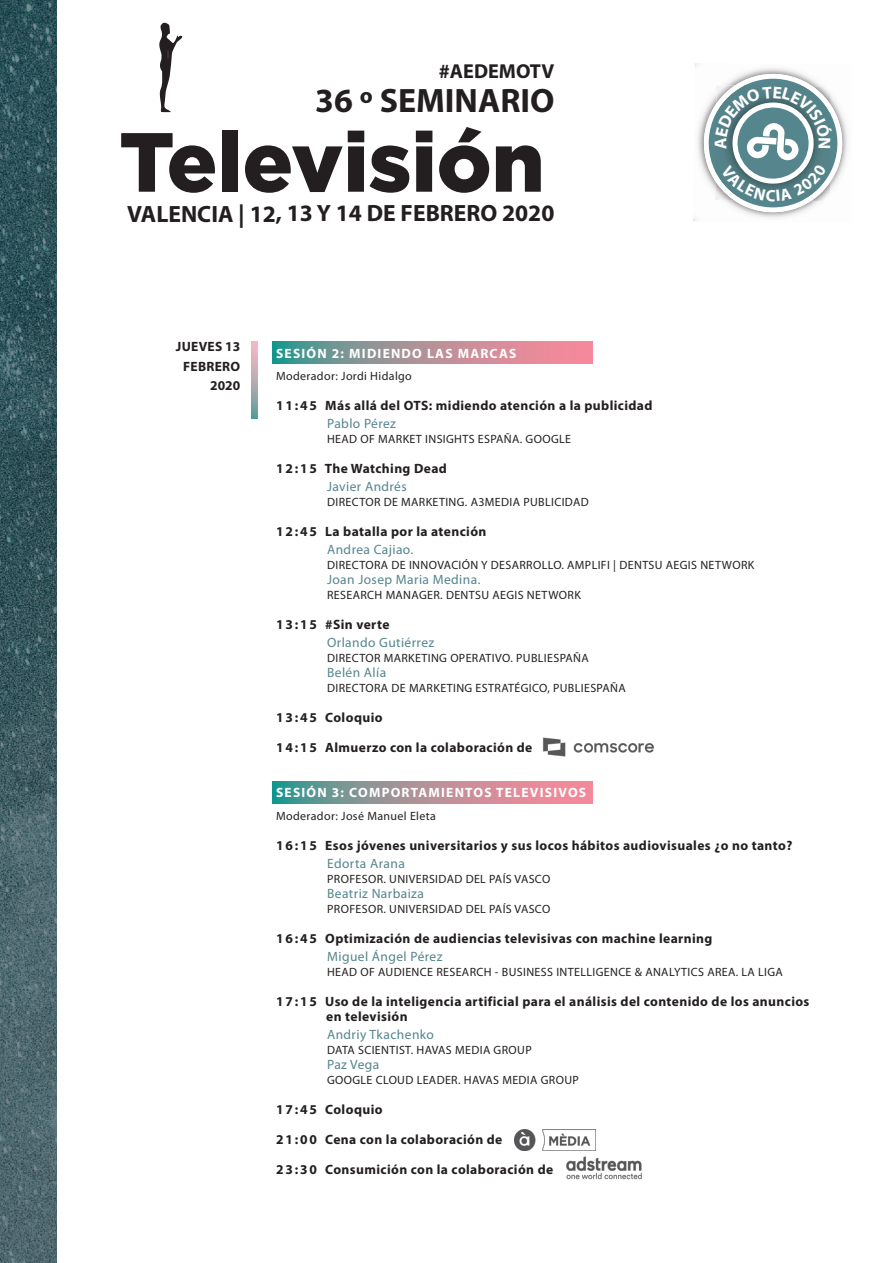
<style>
.page{position:relative;width:893px;height:1263px;background:#fff}
.page>*{position:absolute;margin:0;border:0;box-sizing:border-box;transform-origin:0 0}
.t1{font:900 83.7px "Gotham";color:#231f20}
.t2{font:700 33.9px "Myriad Pro";color:#231f20}
.t3{font:700 23.55px "Myriad Pro";letter-spacing:-.005em;color:#231f20}
.t4{font:700 20.25px "Myriad Pro";color:#231f20}
.t5{font:700 13.5px/19.5px "Myriad Pro";letter-spacing:.03em;color:#231f20;text-align:right}
.t6{font:13.5px "Myriad Pro";letter-spacing:.03em;color:#54858e}
.t7{font:700 13.5px "Myriad Pro";letter-spacing:.09em;color:#fff}
.t8{font:12px "Myriad Pro";letter-spacing:.03em;color:#231f20}
</style>
<div class="page">
<svg style="left:273px;top:341px;width:319px;height:23px;background:#a99097"></svg>
<svg style="left:252px;top:341px;width:6px;height:77px"></svg>
<svg style="left:273px;top:781px;width:319px;height:23px;background:#a99097"></svg>
<img style="left:0;top:0;width:56px;height:1263px">
<svg style="left:159px;top:23px;width:23px;height:89px"></svg>
<img style="left:693px;top:115px;width:10px;height:106px">
<img style="left:843px;top:117px;width:5px;height:51px">
<img style="left:543px;top:737px;width:111px;height:20px">
<img style="left:514px;top:1129px;width:81px;height:21px">
<img style="left:566px;top:1156px;width:76px;height:24px">
<svg style="left:703px;top:74px;width:140px;height:138px"></svg>
<h3 class="t4" style="left:439px;top:58px;width:117px">#AEDEMOTV</h3>
<h2 class="t2" style="left:315px;top:79px;width:241px">36 º SEMINARIO</h2>
<h1 class="t1" style="left:119px;top:114px;width:427px">Televisión</h1>
<h3 class="t3" style="left:127px;top:198px;width:429px">VALENCIA | 12, 13 Y 14 DE FEBRERO 2020</h3>
<p class="t5" style="left:176px;top:336px;width:66px">JUEVES 13<br>FEBRERO<br>2020</p>
<p class="t7" style="left:276px;top:344px;width:242px">SESIÓN 2: MIDIENDO LAS MARCAS</p>
<p class="t8" style="left:276px;top:369px;width:137px">Moderador: Jordi Hidalgo</p>
<p class="t5" style="left:276px;top:395px;width:378px">11:45 Más allá del OTS: midiendo atención a la publicidad</p>
<p class="t6" style="left:327px;top:415px;width:70px">Pablo Pérez</p>
<p class="t8" style="left:327px;top:432px;width:245px">HEAD OF MARKET INSIGHTS ESPAÑA. GOOGLE</p>
<p class="t5" style="left:276px;top:458px;width:172px">1 2: 15 The Watching Dead</p>
<p class="t6" style="left:327px;top:478px;width:81px">Javier Andrés</p>
<p class="t8" style="left:327px;top:495px;width:263px">DIRECTOR DE MARKETING. A3MEDIA PUBLICIDAD</p>
<p class="t5" style="left:276px;top:521px;width:212px">1 2: 45 La batalla por la atención</p>
<p class="t6" style="left:327px;top:541px;width:88px">Andrea Cajiao.</p>
<p class="t8" style="left:327px;top:558px;width:429px">DIRECTORA DE INNOVACIÓN Y DESARROLLO. AMPLIFI | DENTSU AEGIS NETWORK</p>
<p class="t6" style="left:327px;top:571px;width:155px">Joan Josep Maria Medina.</p>
<p class="t8" style="left:327px;top:588px;width:255px">RESEARCH MANAGER. DENTSU AEGIS NETWORK</p>
<p class="t5" style="left:276px;top:614px;width:115px">13:15 #Sin verte</p>
<p class="t6" style="left:327px;top:634px;width:109px">Orlando Gutiérrez</p>
<p class="t8" style="left:327px;top:651px;width:263px">DIRECTOR MARKETING OPERATIVO. PUBLIESPAÑA</p>
<p class="t6" style="left:327px;top:664px;width:61px">Belén Alía</p>
<p class="t8" style="left:327px;top:681px;width:300px">DIRECTORA DE MARKETING ESTRATÉGICO, PUBLIESPAÑA</p>
<p class="t5" style="left:276px;top:707px;width:108px">13:45 Coloquio</p>
<p class="t5" style="left:276px;top:737px;width:258px">1 4 : 1 5 Almuerzo con la colaboración de</p>
<p class="t7" style="left:276px;top:784px;width:312px">SESIÓN 3: COMPORTAMIENTOS TELEVISIVOS</p>
<p class="t8" style="left:276px;top:808px;width:161px">Moderador: José Manuel Eleta</p>
<p class="t5" style="left:276px;top:835px;width:518px">1 6: 1 5 Esos jóvenes universitarios y sus locos hábitos audiovisuales ¿o no tanto?</p>
<p class="t6" style="left:327px;top:855px;width:79px">Edorta Arana</p>
<p class="t8" style="left:327px;top:871px;width:225px">PROFESOR. UNIVERSIDAD DEL PAÍS VASCO</p>
<p class="t6" style="left:327px;top:885px;width:98px">Beatriz Narbaiza</p>
<p class="t8" style="left:327px;top:901px;width:225px">PROFESOR. UNIVERSIDAD DEL PAÍS VASCO</p>
<p class="t5" style="left:276px;top:928px;width:438px">1 6: 45 Optimización de audiencias televisivas con machine learning</p>
<p class="t6" style="left:327px;top:948px;width:117px">Miguel Ángel Pérez</p>
<p class="t8" style="left:327px;top:964px;width:457px">HEAD OF AUDIENCE RESEARCH - BUSINESS INTELLIGENCE &amp; ANALYTICS AREA. LA LIGA</p>
<p class="t5" style="left:326px;top:993px;width:485px;line-height:15px;text-align:left;text-indent:-50px">1 7 : 1 5 Uso de la inteligencia artificial para el análisis del contenido de los anuncios en televisión</p>
<p class="t6" style="left:327px;top:1026px;width:108px">Andriy Tkachenko</p>
<p class="t8" style="left:327px;top:1042px;width:206px">DATA SCIENTIST. HAVAS MEDIA GROUP</p>
<p class="t6" style="left:327px;top:1056px;width:54px">Paz Vega</p>
<p class="t8" style="left:327px;top:1072px;width:253px">GOOGLE CLOUD LEADER. HAVAS MEDIA GROUP</p>
<p class="t5" style="left:276px;top:1099px;width:108px">17:45 Coloquio</p>
<p class="t5" style="left:276px;top:1129px;width:228px">2 1 : 0 0 Cena con la colaboración de</p>
<p class="t5" style="left:276px;top:1159px;width:279px">2 3: 30 Consumición con la colaboración de</p>
</div>
